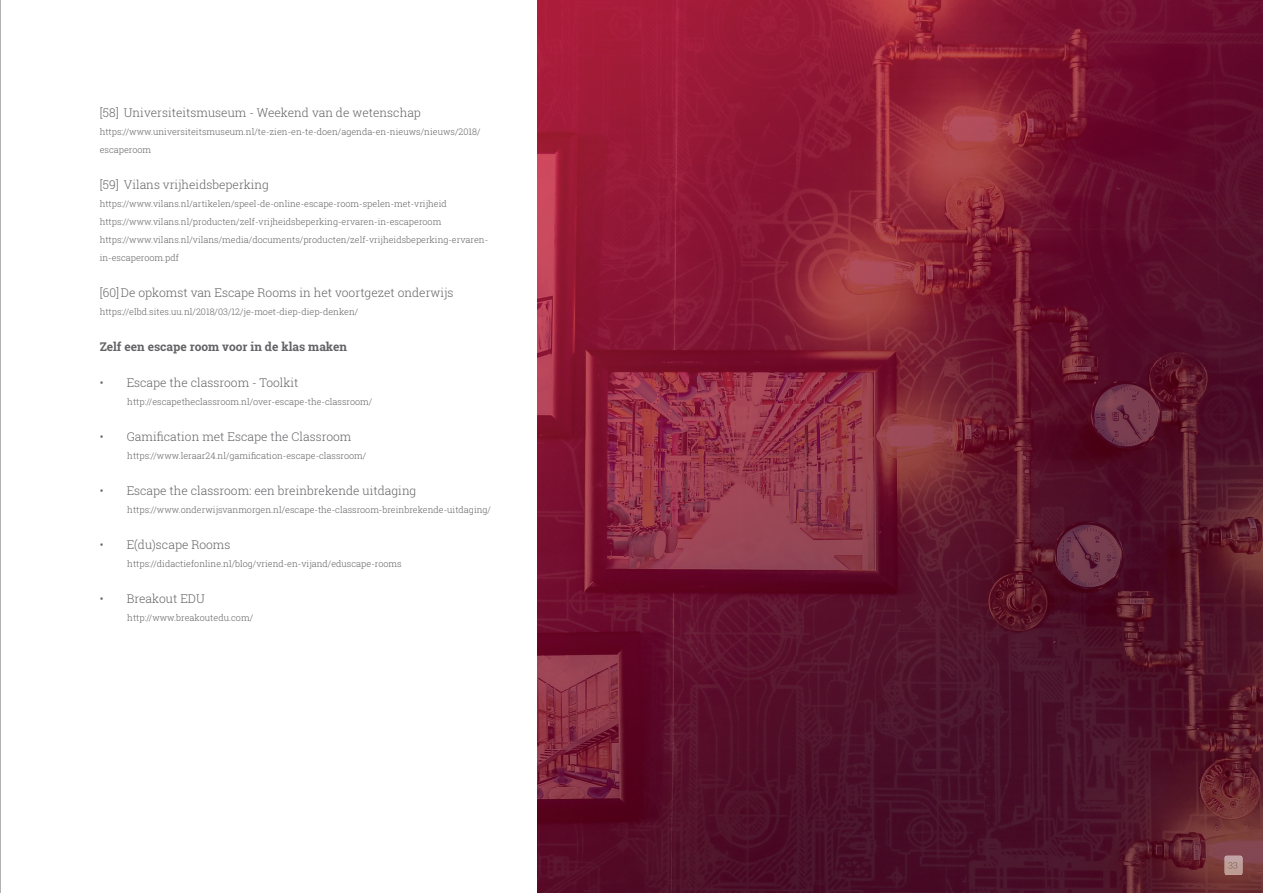
<style>
.page{position:relative;width:1263px;height:893px;background:#fff}
.page>*{position:absolute;margin:0;border:0;box-sizing:border-box;transform-origin:0 0}
.t1{font:300 12px "Roboto Slab";color:#636366}
.t2{font:700 12px "Roboto Slab";color:#636366}
.t3{font:300 9px/18px "Roboto Slab";color:#636366}
</style>
<div class="page">
<img style="left:538px;top:0;width:725px;height:893px">
<hr style="left:0;top:0;width:1px;height:893px;background:#b0b1b5">
<img style="left:1225px;top:856px;width:17px;height:19px">
<svg style="left:1228px;top:862px;width:9px;height:7px"></svg>
<h1 class="t1" style="left:100px;top:104px;width:323px">[58] Universiteitsmuseum - Weekend van de wetenschap</h1>
<p class="t3" style="left:100px;top:122px;width:382px">https://www.universiteitsmuseum.nl/te-zien-en-te-doen/agenda-en-nieuws/nieuws/2018/ escaperoom</p>
<h1 class="t1" style="left:100px;top:176px;width:171px">[59] Vilans vrijheidsbeperking</h1>
<p class="t3" style="left:100px;top:194px;width:390px">https://www.vilans.nl/artikelen/speel-de-online-escape-room-spelen-met-vrijheid https://www.vilans.nl/producten/zelf-vrijheidsbeperking-ervaren-in-escaperoom https://www.vilans.nl/vilans/media/documents/producten/zelf-vrijheidsbeperking-ervaren&shy;in-escaperoom.pdf</p>
<h1 class="t1" style="left:100px;top:284px;width:355px">[60] De opkomst van Escape Rooms in het voortgezet onderwijs</h1>
<p class="t3" style="left:100px;top:302px;width:260px">https://elbd.sites.uu.nl/2018/03/12/je-moet-diep-diep-denken/</p>
<h1 class="t2" style="left:100px;top:338px;width:249px">Zelf een escape room voor in de klas maken</h1>
<h1 class="t1" style="left:100px;top:374px;width:200px">• Escape the classroom - Toolkit</h1>
<p class="t3" style="left:127px;top:392px;width:246px">http://escapetheclassroom.nl/over-escape-the-classroom/</p>
<h1 class="t1" style="left:100px;top:428px;width:253px">• Gamification met Escape the Classroom</h1>
<p class="t3" style="left:127px;top:446px;width:241px">https://www.leraar24.nl/gamification-escape-classroom/</p>
<h1 class="t1" style="left:100px;top:482px;width:318px">• Escape the classroom: een breinbrekende uitdaging</h1>
<p class="t3" style="left:127px;top:500px;width:365px">https://www.onderwijsvanmorgen.nl/escape-the-classroom-breinbrekende-uitdaging/</p>
<h1 class="t1" style="left:100px;top:536px;width:132px">• E(du)scape Rooms</h1>
<p class="t3" style="left:127px;top:554px;width:276px">https://didactiefonline.nl/blog/vriend-en-vijand/eduscape-rooms</p>
<h1 class="t1" style="left:100px;top:590px;width:107px">• Breakout EDU</h1>
<p class="t3" style="left:127px;top:608px;width:127px">http://www.breakoutedu.com/</p>
</div>
